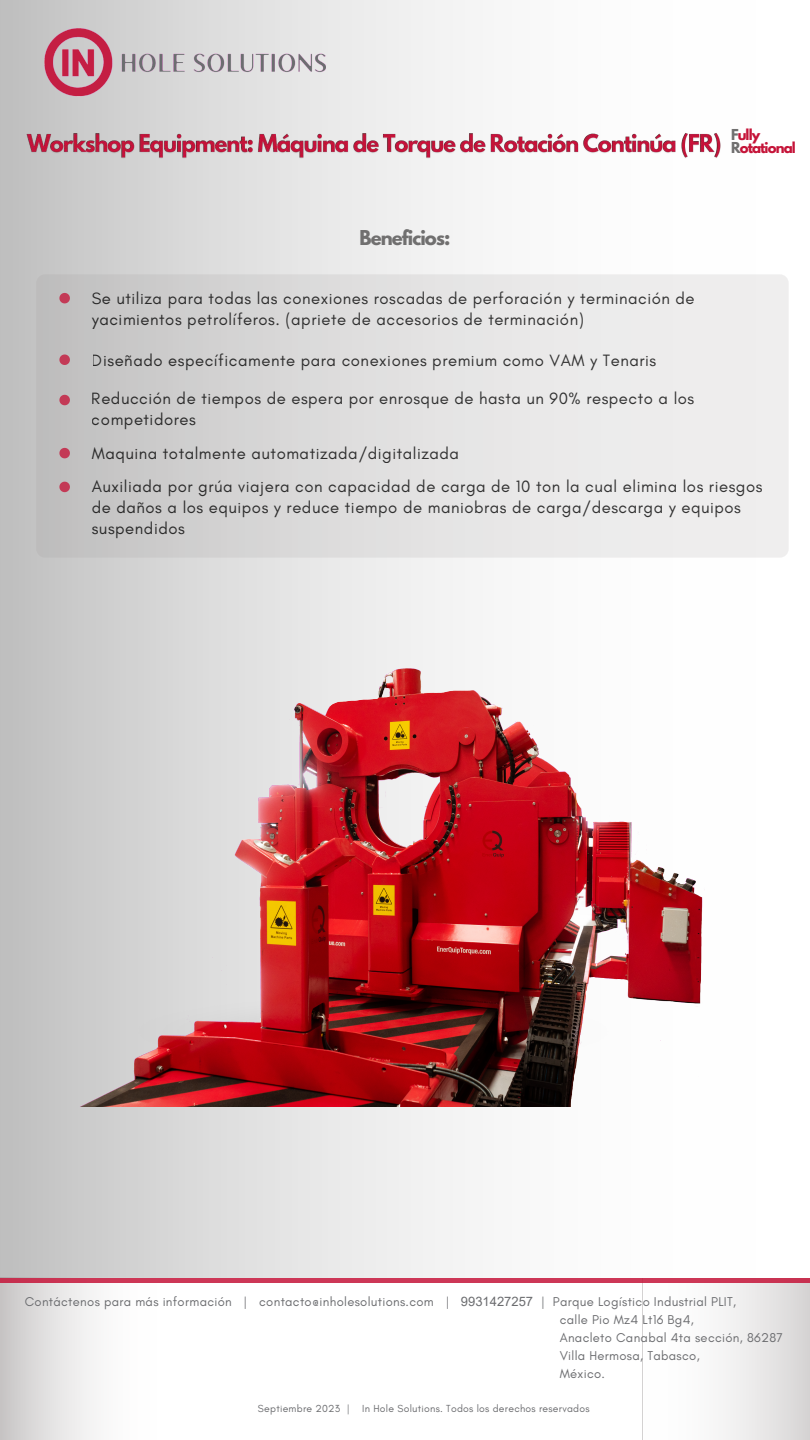
<style>
.page{position:relative;width:810px;height:1440px;background:#fff}
.page>*{position:absolute;margin:0;border:0;box-sizing:border-box;transform-origin:0 0}
.t1{font:700 18.2px "League Spartan";letter-spacing:-.05em;color:#706f6f}
.t2{font:16.7px/21px "Glacial Indifference";letter-spacing:.03em;color:#000}
.t3{font:700 13.4px/12.8px "League Spartan";letter-spacing:-.065em;color:#c51439}
.t4{font:13px/18px "Glacial Indifference";letter-spacing:.025em;color:#6b6c6f}
.t5{font:10.4px "Glacial Indifference";letter-spacing:.025em;color:#6b6c6f}
.s1{color:#706f6f}
.s2{font-family:"Arial"}
</style>
<div class="page">
<div style="left:0;top:0;width:756px;height:1440px;background:linear-gradient(to right,#c8c8c8,#fff)"></div>
<div style="left:0;top:1278px;width:810px;height:162px;background:#fff"></div>
<div style="left:0;top:1278px;width:157px;height:162px;background:linear-gradient(to right,#cfcbcb,#fff)"></div>
<div style="left:643px;top:1278px;width:167px;height:162px;background:linear-gradient(to right,#fff,#dbd8d8)"></div>
<hr style="left:0;top:1278px;width:810px;height:4px;background:#cd3757">
<img style="left:25px;top:131px;width:698px;height:30px">
<div style="left:36px;top:274px;width:753px;height:284px;background:linear-gradient(to right,#c5c5c5,#f7f6f6);border-radius:9px"></div>
<svg style="left:59px;top:293px;width:11px;height:10px"></svg>
<svg style="left:59px;top:354px;width:11px;height:11px"></svg>
<svg style="left:59px;top:395px;width:11px;height:10px"></svg>
<svg style="left:59px;top:448px;width:11px;height:10px"></svg>
<svg style="left:59px;top:482px;width:11px;height:10px"></svg>
<div style="left:47px;top:994px;width:28px;height:76px;background:#c7c7c7"></div>
<img style="left:36px;top:26px;width:298px;height:72px">
<img style="left:75px;top:661px;width:648px;height:445px">
<p class="t1" style="left:360px;top:228px;width:92px">Beneficios:</p>
<p class="t3" style="left:731px;top:130px;width:66px"><span class="s1">F</span>ully<br><span class="s1">R</span>otational</p>
<p class="t2" style="left:92px;top:287px;width:604px">Se utiliza para todas las conexiones roscadas de perforación y terminación de yacimientos petrolíferos. (apriete de accesorios de terminación)</p>
<p class="t2" style="left:92px;top:350px;width:566px">Diseñado específicamente para conexiones premium como VAM y Tenaris</p>
<p class="t2" style="left:92px;top:388px;width:604px">Reducción de tiempos de espera por enrosque de hasta un 90% respecto a los competidores</p>
<p class="t2" style="left:92px;top:436px;width:672px;line-height:33.6px">Maquina totalmente automatizada/digitalizada<br>Auxiliada por grúa viajera con capacidad de carga de 10 ton la cual elimina los riesgos</p>
<p class="t2" style="left:92px;top:497px;width:651px">de daños a los equipos y reduce tiempo de maniobras de carga/descarga y equipos suspendidos</p>
<p class="t4" style="left:560px;top:1293px;width:225px;text-indent:-535px">Contáctenos para más información | contacto@inholesolutions.com | <span class="s2">9931427257</span> | Parque Logístico Industrial PLIT,<br>calle Pio Mz4 Lt16 Bg4,<br>Anacleto Canabal 4ta sección, 86287<br>Villa Hermosa, Tabasco,<br>México.</p>
<p class="t5" style="left:258px;top:1402px;width:333px">Septiembre 2023 | In Hole Solutions. Todos los derechos reservados</p>
</div>
